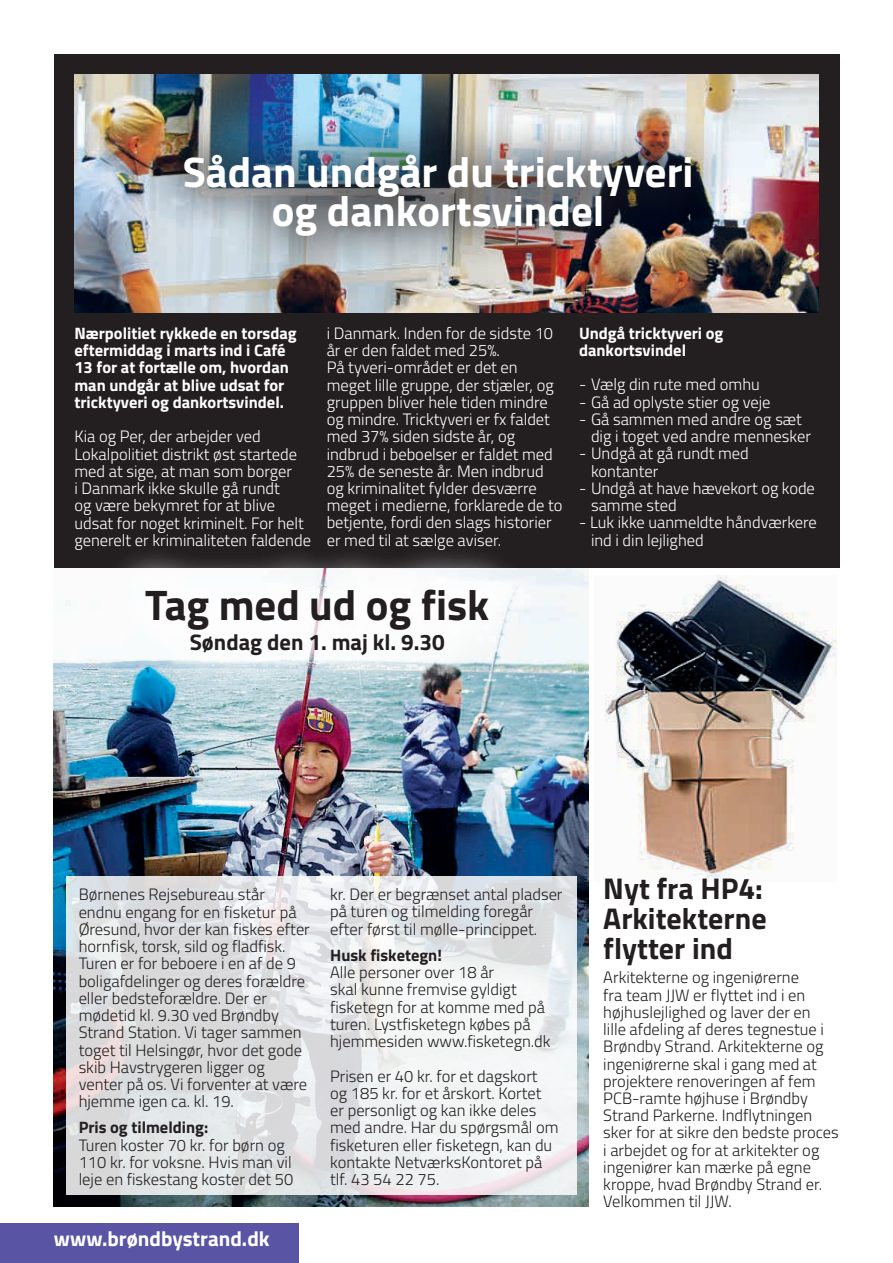
<style>
.page{position:relative;width:893px;height:1263px;background:#fff}
.page>*{position:absolute;margin:0;border:0;box-sizing:border-box;transform-origin:0 0}
.t1{font:700 42.75px/39px "Titillium";color:#fff;text-align:center}
.t2{font:700 42.75px "Titillium";color:#231f20}
.t3{font:700 30px/30px "Titillium";color:#231f20}
.t4{font:700 22.5px "Titillium";color:#231f20}
.t5{font:700 21px "Titillium";color:#fff}
.t6{font:300 16.5px/17.2px "Titillium";color:#231f20}
.t7{font:300 16.5px/17.2px "Titillium";color:#fff}
.t8{font:700 16.5px/17.2px "Titillium";color:#fff}
.t9{font:700 16.5px "Titillium";color:#231f20}
</style>
<div class="page">
<img style="left:605px;top:575px;width:232px;height:306px">
<img style="left:54px;top:567px;width:534px;height:639px">
<div style="left:54px;top:54px;width:786px;height:513px;background:#231f20"></div>
<div style="left:0;top:1223px;width:299px;height:40px;background:#5a54a4"></div>
<img style="left:74px;top:74px;width:745px;height:239px">
<div style="left:140px;top:111px;width:597px;height:169px;background:#231f20;opacity:.75"></div>
<div style="left:101px;top:545px;width:432px;height:154px;background:#fff;opacity:.75"></div>
<svg style="left:66px;top:876px;width:510px;height:319px"></svg>
<h1 class="t1" style="left:183px;top:150px;width:512px">Sådan undgår du tricktyveri og dankortsvindel</h1>
<p class="t8" style="left:74px;top:324px;width:224px">Nærpolitiet rykkede en torsdag eftermiddag i marts ind i Café<br>13 for at fortælle om, hvordan man undgår at blive udsat for tricktyveri og dankortsvindel.</p>
<p class="t7" style="left:74px;top:427px;width:238px">Kia og Per, der arbejder ved<br>Lokalpolitiet distrikt øst startede med at sige, at man som borger<br>i Danmark ikke skulle gå rundt<br>og være bekymret for at blive udsat for noget kriminelt. For helt generelt er kriminaliteten faldende</p>
<p class="t7" style="left:327px;top:324px;width:237px">i Danmark. Inden for de sidste 10 år er den faldet med 25%.<br>På tyveri-området er det en meget lille gruppe, der stjæler, og gruppen bliver hele tiden mindre og mindre. Tricktyveri er fx faldet med 37% siden sidste år, og indbrud i beboelser er faldet med<br>25% de seneste år. Men indbrud og kriminalitet fylder desværre meget i medierne, forklarede de to betjente, fordi den slags historier er med til at sælge aviser.</p>
<p class="t8" style="left:579px;top:323px;width:146px">Undgå tricktyveri og dankortsvindel</p>
<p class="t7" style="left:579px;top:375px;width:182px">- Vælg din rute med omhu</p>
<p class="t7" style="left:579px;top:392px;width:193px">- Gå ad oplyste stier og veje</p>
<p class="t7" style="left:591px;top:410px;width:221px;text-indent:-12px">- Gå sammen med andre og sæt dig i toget ved andre mennesker</p>
<p class="t7" style="left:591px;top:444px;width:159px;text-indent:-12px">- Undgå at gå rundt med kontanter</p>
<p class="t7" style="left:591px;top:479px;width:225px;text-indent:-12px">- Undgå at have hævekort og kode samme sted</p>
<p class="t7" style="left:591px;top:513px;width:227px;text-indent:-12px">- Luk ikke uanmeldte håndværkere ind i din lejlighed</p>
<h1 class="t2" style="left:145px;top:572px;width:346px">Tag med ud og fisk</h1>
<h3 class="t4" style="left:190px;top:625px;width:257px">Søndag den 1. maj kl. 9.30</h3>
<p class="t6" style="left:79px;top:885px;width:233px">Børnenes Rejsebureau står endnu engang for en fisketur på<br>Øresund, hvor der kan fiskes efter hornfisk, torsk, sild og fladfisk.<br>Turen er for beboere i en af de 9 boligafdelinger og deres forældre eller bedsteforældre. Der er mødetid kl. 9.30 ved Brøndby<br>Strand Station. Vi tager sammen toget til Helsingør, hvor det gode skib Havstrygeren ligger og venter på os. Vi forventer at være hjemme igen ca. kl. 19.</p>
<p class="t9" style="left:79px;top:1115px;width:131px">Pris og tilmelding:</p>
<p class="t6" style="left:79px;top:1135px;width:216px">Turen koster 70 kr. for børn og<br>110 kr. for voksne. Hvis man vil leje en fiskestang koster det 50</p>
<p class="t5" style="left:54px;top:1223px;width:217px">www.brøndbystrand.dk</p>
<p class="t6" style="left:330px;top:885px;width:234px">kr. Der er begrænset antal pladser på turen og tilmelding foregår efter først til mølle-princippet.</p>
<p class="t9" style="left:330px;top:942px;width:113px">Husk fisketegn!</p>
<p class="t6" style="left:330px;top:963px;width:222px">Alle personer over 18 år<br>skal kunne fremvise gyldigt fisketegn for at komme med på turen. Lystfisketegn købes på hjemmesiden www.fisketegn.dk</p>
<p class="t6" style="left:330px;top:1066px;width:230px">Prisen er 40 kr. for et dagskort og 185 kr. for et årskort. Kortet er personligt og kan ikke deles med andre. Har du spørgsmål om fisketuren eller fisketegn, kan du kontakte NetværksKontoret på tlf. 43 54 22 75.</p>
<h2 class="t3" style="left:603px;top:871px;width:165px">Nyt fra HP4:<br>Arkitekterne flytter ind</h2>
<p class="t6" style="left:603px;top:968px;width:237px">Arkitekterne og ingeniørerne<br>fra team JJW er flyttet ind i en højhuslejlighed og laver der en<br>lille afdeling af deres tegnestue i<br>Brøndby Strand. Arkitekterne og ingeniørerne skal i gang med at projektere renoveringen af fem<br>PCB-ramte højhuse i Brøndby<br>Strand Parkerne. Indflytningen sker for at sikre den bedste proces i arbejdet og for at arkitekter og ingeniører kan mærke på egne kroppe, hvad Brøndby Strand er.<br>Velkommen til JJW.</p>
</div>
